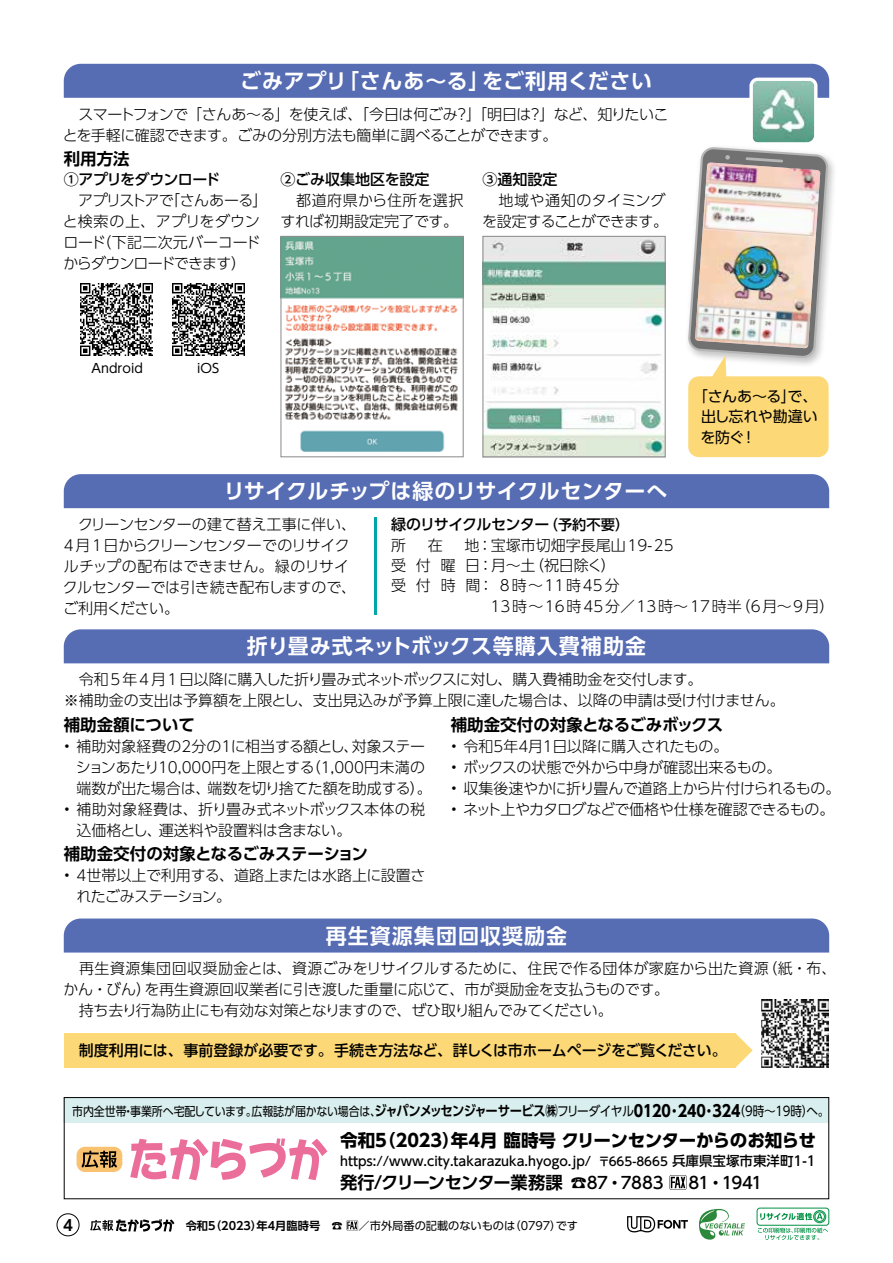
<style>
.page{position:relative;width:893px;height:1263px;background:#fff}
.page>*{position:absolute;margin:0;border:0;box-sizing:border-box;transform-origin:0 0}
.t1{font:700 21px "UD Shin Go Pro De";letter-spacing:.035em;color:#fff}
.t2{font:700 21px "UD Shin Go Pro De";letter-spacing:.015em;color:#fff}
.t3{font:700 17.55px "UD Shin Go Pro";letter-spacing:-.005em;color:#000}
.t4{font:700 17.25px "UD Shin Go Pro De";letter-spacing:-.05em;color:#000}
.t5{font:700 16.5px "UD Shin Go Pro De";color:#000}
.t6{font:500 16.5px "UD Shin Go Pro";letter-spacing:-.075em;color:#000}
.t7{font:300 15px/21px "UD Shin Go Pro";letter-spacing:-.02em;color:#000}
.t8{font:500 15px "UD Shin Go Pro";letter-spacing:-.02em;color:#000}
.t9{font:300 15px/21px "UD Shin Go Pro";color:#000}
.t10{font:300 15px "UD Shin Go Pro";letter-spacing:.12em;color:#000}
.t11{font:15px/20.2px "UD Shin Go Pro";letter-spacing:-.025em;color:#000;text-align:justify}
.t12{font:500 15px/21px "UD Shin Go Pro";letter-spacing:-.045em;color:#000}
.t13{font:300 15px "UD Shin Go Pro";letter-spacing:.125em;color:#000}
.t14{font:500 15px "UD Shin Go Pro";letter-spacing:-.04em;color:#000}
.t15{font:500 15px "UD Shin Go Pro";color:#000}
.t16{font:700 15px "UD Shin Go Pro De";color:#000}
.t17{font:500 12.75px "UD Shin Go Pro";color:#000}
.t18{font:12.75px "UD Shin Go Pro";color:#000}
.t19{font:12.3px "UD Shin Go Pro";letter-spacing:-.01em;color:#000;scale:.89 1}
.t20{font:11.25px "UD Shin Go Pro";letter-spacing:-.005em;color:#000}
.t21{font:700 11.25px "UD Shin Go Pro De";color:#000}
.s1{font-size:14.25px}
.s2{font-weight:300}
.s3{font-family:"UD Shin Go Pro De";font-weight:700;font-size:13.8px}
.s4{font-size:13.05px}
.s5{font-weight:700;font-size:16.05px}
.s6{font-size:12px}
.s7{font-size:13.5px}
.s8{font-family:"UD Shin Go Pro";font-weight:500;font-size:16.5px}
.s9{font-family:"UD Shin Go Pro";font-weight:400}
</style>
<div class="page">
<svg style="left:699px;top:1209px;width:46px;height:30px"></svg>
<svg style="left:627px;top:1216px;width:61px;height:16px"></svg>
<div style="left:757px;top:1208px;width:72px;height:17px;border:1px solid #009143;border-radius:3px"></div>
<svg style="left:758px;top:1210px;width:70px;height:30px"></svg>
<div style="left:64px;top:64px;width:765px;height:34px;background:#566cb3"></div>
<div style="left:64px;top:629px;width:765px;height:34px;background:#566cb3"></div>
<div style="left:64px;top:918px;width:765px;height:34px;background:#566cb3"></div>
<svg style="left:736px;top:1034px;width:17px;height:33px"></svg>
<div style="left:64px;top:1033px;width:672px;height:34px;background:#fdd876"></div>
<div style="left:684px;top:143px;width:154px;height:225px;background:#000;opacity:.25"></div>
<img style="left:753px;top:82px;width:60px;height:60px">
<div style="left:749px;top:78px;width:68px;height:68px;border:3px solid #fff;border-radius:7px"></div>
<img style="left:687px;top:146px;width:143px;height:230px">
<div style="left:688px;top:376px;width:141px;height:81px;background:#fdd876;border-radius:11px"></div>
<div style="left:64px;top:474px;width:765px;height:34px;background:#566cb3"></div>
<hr style="left:374px;top:517px;width:2px;height:97px;background:#00a5a8">
<div style="left:64px;top:1097px;width:765px;height:26px;background:#d9eeee"></div>
<div style="left:64px;top:1097px;width:765px;height:102px;border:1px solid #000"></div>
<svg style="left:669px;top:1175px;width:17px;height:15px"></svg>
<svg style="left:130px;top:1138px;width:198px;height:43px"></svg>
<div style="left:77px;top:1147px;width:45px;height:25px;background:#f9c270;border-radius:9px"></div>
<svg style="left:81px;top:1151px;width:36px;height:17px"></svg>
<img style="left:172px;top:284px;width:72px;height:72px">
<img style="left:81px;top:284px;width:72px;height:72px">
<img style="left:283px;top:238px;width:178px;height:214px">
<div style="left:281px;top:236px;width:182px;height:221px;border:1px solid #898989"></div>
<img style="left:485px;top:238px;width:178px;height:217px">
<div style="left:483px;top:236px;width:182px;height:221px;border:1px solid #898989"></div>
<img style="left:761px;top:999px;width:67px;height:68px">
<div style="left:57px;top:1213px;width:23px;height:23px;border:1px solid #000;border-radius:50%"></div>
<svg style="left:90px;top:1219px;width:84px;height:13px"></svg>
<svg style="left:346px;top:1220px;width:12px;height:10px"></svg>
<h1 class="t1" style="left:240px;top:64px;width:414px">ごみアプリ「さんあ～る」をご利用ください</h1>
<p class="t7" style="left:63px;top:103px;width:607px">　スマートフォンで「さんあ～る」を使えば、「今日は何ごみ？」「明日は？」など、知りたいことを手軽に確認できます。ごみの分別方法も簡単に調べることができます。</p>
<p class="t5" style="left:64px;top:145px;width:67px">利用方法</p>
<p class="t14" style="left:64px;top:168px;width:158px">①アプリをダウンロード</p>
<p class="t7" style="left:63px;top:190px;width:206px">　アプリストアで「さんあーる」と検索の上、アプリをダウンロード（下記二次元バーコードからダウンロードできます）</p>
<p class="t15" style="left:281px;top:168px;width:150px">②ごみ収集地区を設定</p>
<p class="t9" style="left:280px;top:190px;width:185px">　都道府県から住所を選択すれば初期設定完了です。</p>
<p class="t8" style="left:483px;top:168px;width:76px">③通知設定</p>
<p class="t7" style="left:482px;top:190px;width:187px">　地域や通知のタイミングを設定することができます。</p>
<p class="t18" style="left:92px;top:357px;width:53px">Android</p>
<p class="t18" style="left:197px;top:357px;width:24px">iOS</p>
<p class="t11" style="left:701px;top:386px;width:119px;text-indent:-8px">「さんあ～る」で、出し忘れや勘違いを防ぐ！</p>
<h1 class="t2" style="left:224px;top:474px;width:445px">リサイクルチップは緑のリサイクルセンターへ</h1>
<p class="t12" style="left:391px;top:513px;width:240px">緑のリサイクルセンター<span class="s1">（予約不要）</span><span class="s2">所</span></p>
<p class="t7" style="left:63px;top:513px;width:295px">　クリーンセンターの建て替え工事に伴い、<br>4月1日からクリーンセンターでのリサイクルチップの配布はできません。緑のリサイクルセンターでは引き続き配布しますので、ご利用ください。</p>
<p class="t7" style="left:428px;top:534px;width:16px">在</p>
<p class="t9" style="left:464px;top:534px;width:211px">地：宝塚市切畑字長尾山19-25</p>
<p class="t7" style="left:391px;top:554px;width:226px">受 付 曜 日：月～土（祝日除く）</p>
<p class="t13" style="left:391px;top:573px;width:230px">受 付 時 間： 8時～11時45分</p>
<p class="t10" style="left:490px;top:594px;width:346px">13時～16時45分／13時〜17時半（6月～9月）</p>
<h1 class="t1" style="left:247px;top:629px;width:401px">折り畳み式ネットボックス等購入費補助金</h1>
<p class="t7" style="left:64px;top:668px;width:723px">　令和5年4月1日以降に購入した折り畳み式ネットボックスに対し、購入費補助金を交付します。<br>※補助金の支出は予算額を上限とし、支出見込みが予算上限に達した場合は、以降の申請は受け付けません。</p>
<p class="t5" style="left:64px;top:711px;width:133px">補助金額について</p>
<p class="t7" style="left:76px;top:735px;width:357px;text-indent:-12px">• 補助対象経費の2分の1に相当する額とし、対象ステーションあたり10,000円を上限とする（1,000円未満の端数が出た場合は、端数を切り捨てた額を助成する）。</p>
<p class="t7" style="left:77px;top:798px;width:350px;text-indent:-13px">• 補助対象経費は、折り畳み式ネットボックス本体の税込価格とし、運送料や設置料は含まない。</p>
<p class="t5" style="left:64px;top:840px;width:306px">補助金交付の対象となるごみステーション</p>
<p class="t7" style="left:76px;top:864px;width:351px;text-indent:-13px">• 4世帯以上で利用する、道路上または水路上に設置されたごみステーション。</p>
<p class="t5" style="left:451px;top:711px;width:274px">補助金交付の対象となるごみボックス</p>
<p class="t7" style="left:451px;top:735px;width:279px">• 令和5年4月1日以降に購入されたもの。</p>
<p class="t7" style="left:451px;top:756px;width:332px">• ボックスの状態で外から中身が確認出来るもの。</p>
<p class="t7" style="left:451px;top:777px;width:391px">• 収集後速やかに折り畳んで道路上から片付けられるもの。</p>
<p class="t7" style="left:451px;top:798px;width:385px">• ネット上やカタログなどで価格や仕様を確認できるもの。</p>
<h1 class="t1" style="left:326px;top:918px;width:243px">再生資源集団回収奨励金</h1>
<p class="t7" style="left:64px;top:957px;width:775px">　再生資源集団回収奨励金とは、資源ごみをリサイクルするために、住民で作る団体が家庭から出た資源（紙・布、かん・びん）を再生資源回収業者に引き渡した重量に応じて、市が奨励金を支払うものです。<br>　持ち去り行為防止にも有効な対策となりますので、ぜひ取り組んでみてください。</p>
<p class="t8" style="left:79px;top:1038px;width:649px">制度利用には、事前登録が必要です。手続き方法など、詳しくは市ホームページをご覧ください。</p>
<p class="t19" style="left:72px;top:1101px;width:852px">市内全世帯・事業所へ宅配しています。広報誌が届かない場合は、<span class="s3">ジャパンメッセンジャーサービス㈱</span><span class="s4">フリーダイヤル</span><span class="s5">0120･240･324</span><span class="s4">（9時～19時）へ。</span></p>
<p class="t3" style="left:340px;top:1125px;width:477px">令和5（2023）年4月 臨時号 クリーンセンターからのお知らせ</p>
<p class="t17" style="left:340px;top:1150px;width:477px">https://www.city.takarazuka.hyogo.jp/ <span class="s6">〒665-8665</span> <span class="s7">兵庫県宝塚市東洋町1-1</span></p>
<p class="t4" style="left:340px;top:1168px;width:325px">発行/クリーンセンター業務課 <span class="s8">☎87・7883</span></p>
<p class="t6" style="left:689px;top:1169px;width:75px">81・1941</p>
<p class="t16" style="left:63px;top:1213px;width:11px">4</p>
<p class="t21" style="left:174px;top:1217px;width:170px">　令和5（2023）年4月臨時号　<span class="s9">☎</span></p>
<p class="t20" style="left:359px;top:1217px;width:221px">／市外局番の記載のないものは（0797）です</p>
</div>
